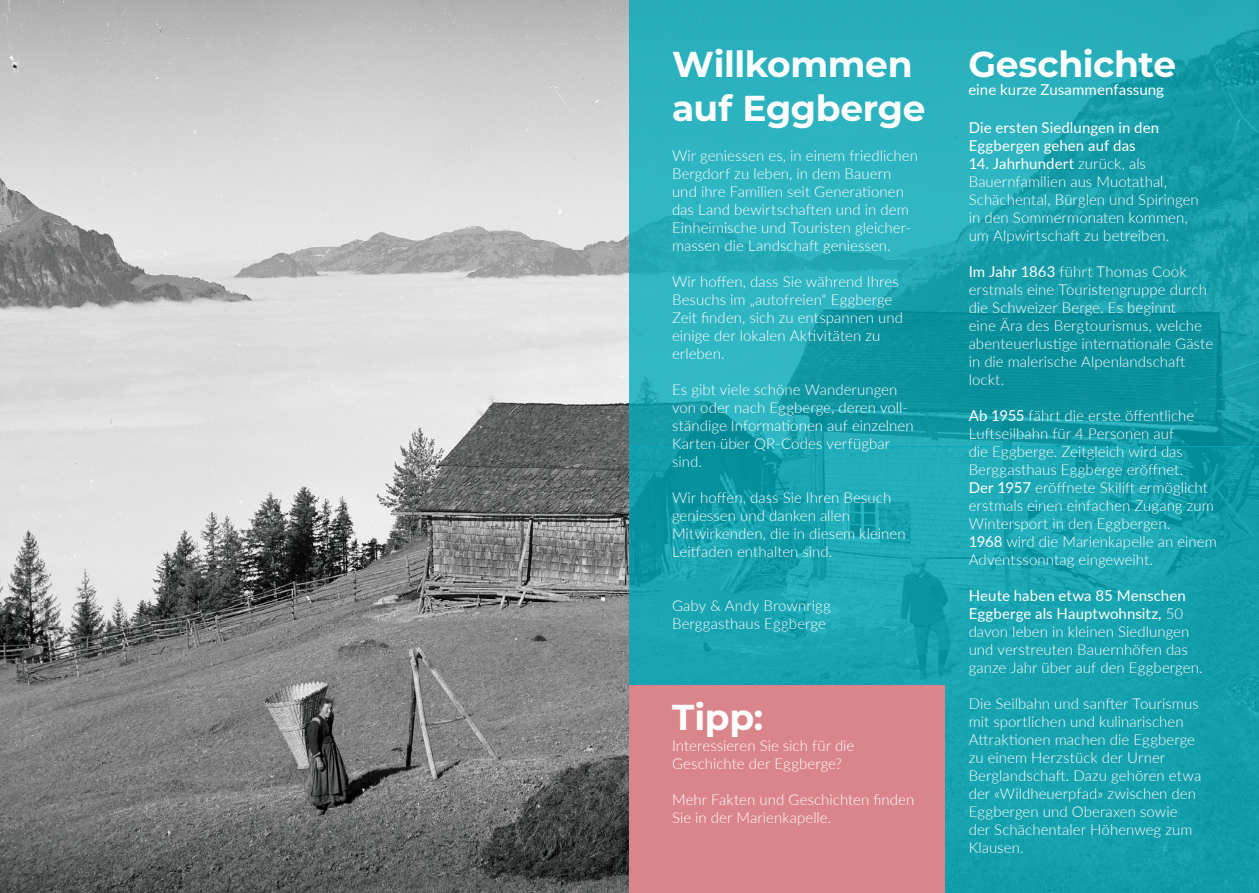
<style>
.page{position:relative;width:1259px;height:893px;background:#fff}
.page>*{position:absolute;margin:0;border:0;box-sizing:border-box;transform-origin:0 0}
.t1{font:700 36px/43.2px "Montserrat";letter-spacing:-.01em;color:#fff}
.t2{font:300 15px/18px "Lato";letter-spacing:.005em;color:#fff}
.t3{font:15px/18px "Lato";letter-spacing:.005em;color:#fff}
.s1{font-weight:400}
</style>
<div class="page">
<img style="left:0;top:0;width:629px;height:893px">
<svg style="left:629px;top:446px;width:630px;height:447px;background:#15a2af"></svg>
<svg style="left:629px;top:0;width:630px;height:446px;background:#20a7b4"></svg>
<div style="left:629px;top:685px;width:316px;height:208px;background:#da858b"></div>
<h1 class="t1" style="left:672px;top:41px;width:255px">Willkommen auf Eggberge</h1>
<h1 class="t1" style="left:968px;top:41px;width:209px">Geschichte</h1>
<p class="t3" style="left:968px;top:80px;width:197px">eine kurze Zusammenfassung</p>
<p class="t3" style="left:968px;top:118px;width:192px">Die ersten Siedlungen in den<br>Eggbergen gehen auf das</p>
<p class="t2" style="left:968px;top:154px;width:232px"><span class="s1">14. Jahrhundert</span> zurück, als<br>Bauernfamilien aus Muotathal,<br>Schächental, Bürglen und Spiringen in den Sommermonaten kommen, um Alpwirtschaft zu betreiben.</p>
<p class="t2" style="left:968px;top:262px;width:246px"><span class="s1">Im Jahr 1863</span> führt Thomas Cook erstmals eine Touristengruppe durch die Schweizer Berge. Es beginnt<br>eine Ära des Bergtourismus, welche abenteuerlustige internationale Gäste in die malerische Alpenlandschaft lockt.</p>
<p class="t2" style="left:968px;top:406px;width:250px"><span class="s1">Ab 1955</span> fährt die erste öffentliche Luftseilbahn für 4 Personen auf<br>die Eggberge. Zeitgleich wird das Berggasthaus Eggberge eröffnet.<br><span class="s1">Der 1957</span> eröffnete Skilift ermöglicht erstmals einen einfachen Zugang zum Wintersport in den Eggbergen.<br><span class="s1">1968</span> wird die Marienkapelle an einem Adventssonntag eingeweiht.</p>
<p class="t2" style="left:968px;top:586px;width:235px"><span class="s1">Heute haben etwa 85 Menschen<br>Eggberge als Hauptwohnsitz,</span> 50 davon leben in kleinen Siedlungen und verstreuten Bauernhöfen das ganze Jahr über auf den Eggbergen.</p>
<p class="t2" style="left:968px;top:694px;width:234px">Die Seilbahn und sanfter Tourismus mit sportlichen und kulinarischen<br>Attraktionen machen die Eggberge zu einem Herzstück der Urner<br>Berglandschaft. Dazu gehören etwa der «Wildheuerpfad» zwischen den<br>Eggbergen und Oberaxen sowie der Schächentaler Höhenweg zum<br>Klausen.</p>
<p class="t2" style="left:672px;top:146px;width:247px">Wir geniessen es, in einem friedlichen Bergdorf zu leben, in dem Bauern und ihre Familien seit Generationen das Land bewirtschaften und in dem Einheimische und Touristen gleicher&shy;massen die Landschaft geniessen.</p>
<p class="t2" style="left:672px;top:272px;width:233px">Wir hoffen, dass Sie während Ihres<br>Besuchs im „autofreien“ Eggberge<br>Zeit finden, sich zu entspannen und einige der lokalen Aktivitäten zu erleben.</p>
<p class="t2" style="left:672px;top:380px;width:243px">Es gibt viele schöne Wanderungen von oder nach Eggberge, deren voll&shy;ständige Informationen auf einzelnen<br>Karten über QR-Codes verfügbar sind.</p>
<p class="t2" style="left:672px;top:488px;width:235px">Wir hoffen, dass Sie Ihren Besuch geniessen und danken allen<br>Mitwirkenden, die in diesem kleinen<br>Leitfaden enthalten sind.</p>
<p class="t2" style="left:672px;top:596px;width:160px">Gaby &amp; Andy Brownrigg<br>Berggasthaus Eggberge</p>
<h1 class="t1" style="left:672px;top:693px;width:93px">Tipp:</h1>
<p class="t2" style="left:672px;top:736px;width:184px">Interessieren Sie sich für die<br>Geschichte der Eggberge?</p>
<p class="t2" style="left:672px;top:790px;width:244px">Mehr Fakten und Geschichten finden<br>Sie in der Marienkapelle.</p>
</div>
